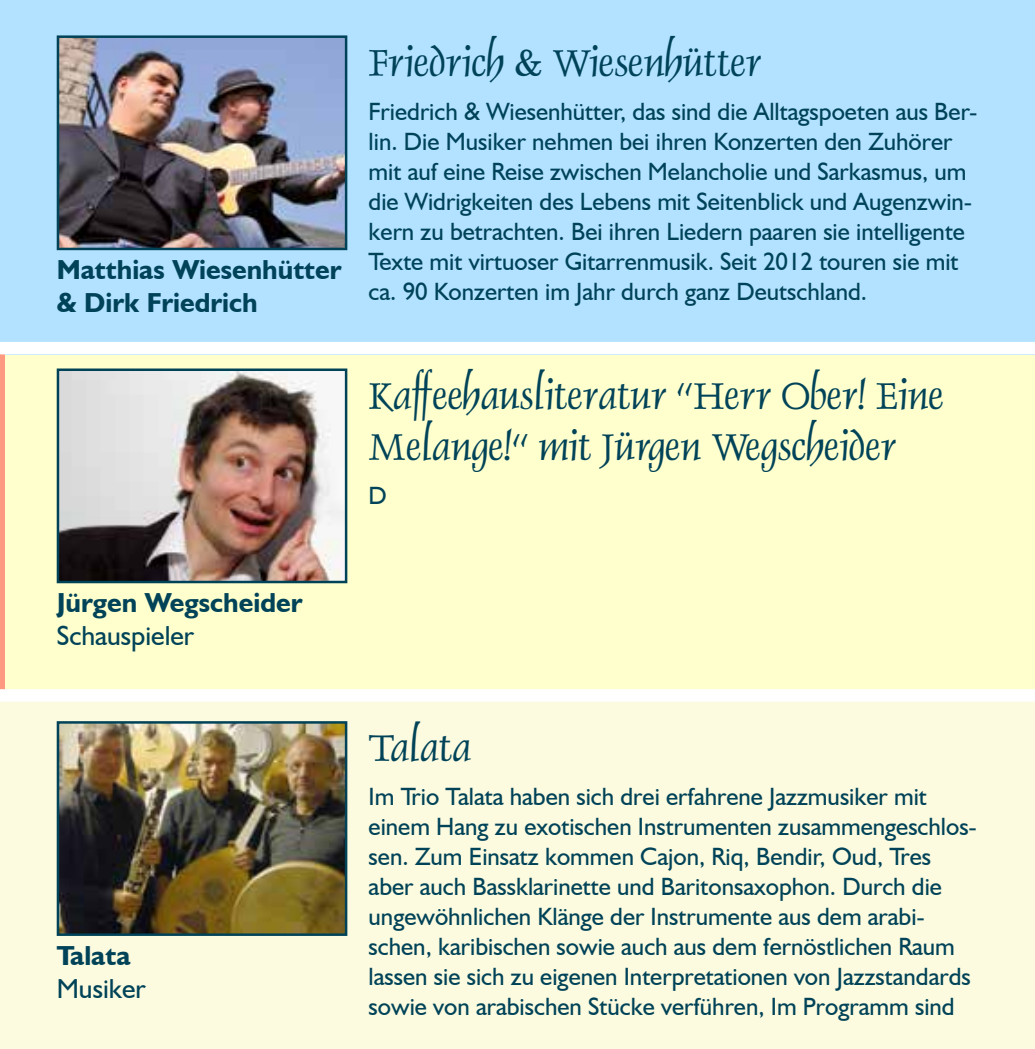
<style>
.page{position:relative;width:1035px;height:1049px;background:#fff}
.page>*{position:absolute;margin:0;border:0;box-sizing:border-box;transform-origin:0 0}
.t1{font:42.5px/51px "Dauphin";color:#004358}
.t2{font:700 27.5px/33px "Humanist 521 BT";color:#004358}
.t3{font:27.5px "Humanist 521 BT";color:#004358}
.t4{font:25px/30px "Humanist 521 BT";color:#004358}
</style>
<div class="page">
<div style="left:0;top:354px;width:1035px;height:348px;background:#ffffce"></div>
<div style="left:0;top:0;width:1035px;height:354px;background:#b2e2ff"></div>
<hr style="left:0;top:354px;width:4px;height:348px;background:#ff9a80">
<div style="left:0;top:702px;width:1035px;height:347px;background:#fcfadf"></div>
<div style="left:0;top:342px;width:1035px;height:12px;background:#fff"></div>
<div style="left:0;top:689px;width:1035px;height:13px;background:#fff"></div>
<img style="left:60px;top:371px;width:284px;height:209px">
<div style="left:57px;top:368px;width:290px;height:215px;border:2px solid #004358"></div>
<img style="left:60px;top:38px;width:284px;height:209px">
<div style="left:57px;top:35px;width:290px;height:215px;border:2px solid #004358"></div>
<img style="left:60px;top:724px;width:284px;height:209px">
<div style="left:57px;top:721px;width:290px;height:215px;border:2px solid #004358"></div>
<p class="t2" style="left:57px;top:253px;width:286px">Matthias Wiesenhütter &amp; Dirk Friedrich</p>
<h1 class="t1" style="left:369px;top:36px;width:395px">Friedrich &amp; Wiesenhütter</h1>
<p class="t4" style="left:369px;top:96px;width:610px">Friedrich &amp; Wiesenhütter, das sind die Alltagspoeten aus Ber&shy;lin. Die Musiker nehmen bei ihren Konzerten den Zuhörer mit auf eine Reise zwischen Melancholie und Sarkasmus, um die Widrigkeiten des Lebens mit Seitenblick und Augenzwin&shy;kern zu betrachten. Bei ihren Liedern paaren sie intelligente Texte mit virtuoser Gitarrenmusik. Seit 2012 touren sie mit ca. 90 Konzerten im Jahr durch ganz Deutschland.</p>
<h1 class="t1" style="left:368px;top:369px;width:577px">Kaffeehausliteratur “Herr Ober! Eine<br>Melange!“ mit Jürgen Wegscheider</h1>
<p class="t4" style="left:369px;top:480px;width:20px">D</p>
<p class="t2" style="left:57px;top:586px;width:247px">Jürgen Wegscheider</p>
<p class="t3" style="left:57px;top:619px;width:139px">Schauspieler</p>
<p class="t2" style="left:57px;top:938px;width:75px">Talata</p>
<p class="t3" style="left:57px;top:972px;width:91px">Musiker</p>
<h1 class="t1" style="left:369px;top:722px;width:104px">Talata</h1>
<p class="t4" style="left:369px;top:781px;width:610px">Im Trio Talata haben sich drei erfahrene Jazzmusiker mit einem Hang zu exotischen Instrumenten zusammengeschlos&shy;sen. Zum Einsatz kommen Cajon, Riq, Bendir, Oud, Tres aber auch Bassklarinette und Baritonsaxophon. Durch die ungewöhnlichen Klänge der Instrumente aus dem arabi&shy;schen, karibischen sowie auch aus dem fernöstlichen Raum lassen sie sich zu eigenen Interpretationen von Jazzstandards sowie von arabischen Stücke verführen, Im Programm sind</p>
</div>
